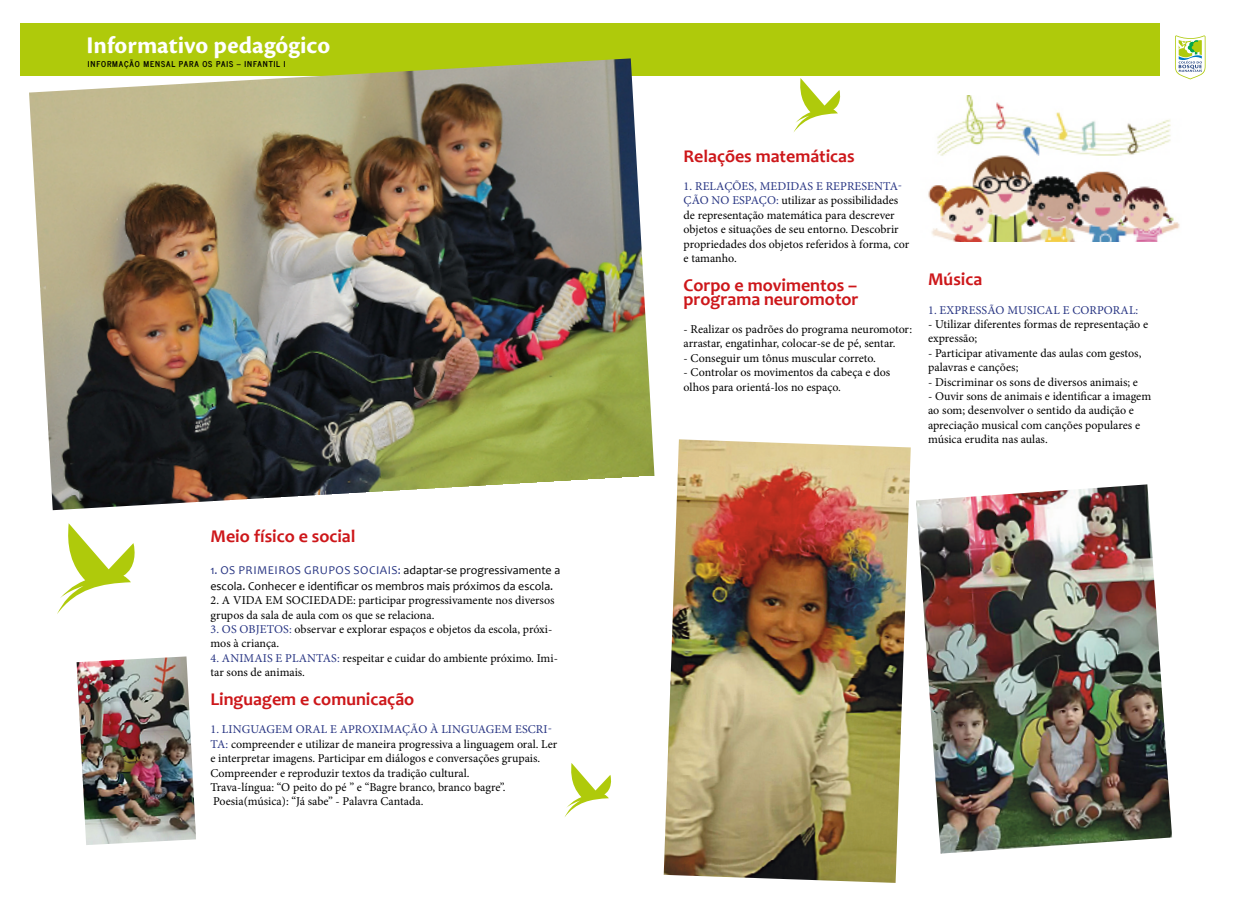
<style>
.page{position:relative;width:1248px;height:899px;background:#fff}
.page>*{position:absolute;margin:0;border:0;box-sizing:border-box;transform-origin:0 0}
.t1{font:700 24.9px "Cronos Pro";letter-spacing:.005em;color:#fff}
.t2{font:700 18px/14px "Candara";color:#cd171a}
.t3{font:12px/14.4px "Minion Pro";color:#000}
.t4{font:12px/16px "Candara";color:#000}
.t5{font:12px "Minion Pro";letter-spacing:.01em;color:#283583}
.t6{font:700 8px "News Cycle";letter-spacing:.11em;color:#000}
.s1{color:#283583}
</style>
<div class="page">
<div style="left:21px;top:23px;width:1138px;height:53px;background:#afca0b"></div>
<svg style="left:1175px;top:35px;width:30px;height:44px"></svg>
<svg style="left:57px;top:523px;width:78px;height:91px"></svg>
<svg style="left:793px;top:78px;width:48px;height:55px"></svg>
<img style="left:29px;top:58px;width:625px;height:452px">
<svg style="left:564px;top:763px;width:48px;height:54px"></svg>
<img style="left:928px;top:95px;width:252px;height:147px">
<img style="left:663px;top:439px;width:247px;height:444px">
<img style="left:77px;top:656px;width:119px;height:189px">
<img style="left:916px;top:484px;width:255px;height:369px">
<h1 class="t1" style="left:86px;top:31px;width:245px">Informativo pedagógico</h1>
<p class="t6" style="left:88px;top:57px;width:199px">INFORMAÇÃO MENSAL PARA OS PAIS – INFANTIL I</p>
<h2 class="t2" style="left:210px;top:528px;width:146px">Meio físico e social</h2>
<p class="t4" style="left:210px;top:561px;width:351px"><span class="s1">1. OS PRIMEIROS GRUPOS SOCIAIS:</span> adaptar-se progressivamente a escola. Conhecer e identificar os membros mais próximos da escola.</p>
<p class="t3" style="left:210px;top:593px;width:346px">2. A VIDA EM SOCIEDADE: participar progressivamente nos diversos grupos da sala de aula com os que se relaciona.</p>
<p class="t3" style="left:210px;top:622px;width:343px"><span class="s1">3. OS OBJETOS:</span> observar e explorar espaços e objetos da escola, próxi&shy;mos à criança.</p>
<p class="t3" style="left:210px;top:650px;width:349px"><span class="s1">4. ANIMAIS E PLANTAS:</span> respeitar e cuidar do ambiente próximo. Imi&shy;tar sons de animais.</p>
<h2 class="t2" style="left:210px;top:691px;width:205px">Linguagem e comunicação</h2>
<p class="t3" style="left:210px;top:722px;width:348px"><span class="s1">1. LINGUAGEM ORAL E APROXIMAÇÃO À LINGUAGEM ESCRI-TA:</span> compreender e utilizar de maneira progressiva a linguagem oral. Ler e interpretar imagens. Participar em diálogos e conversações grupais.<br>Compreender e reproduzir textos da tradição cultural.<br>Trava-língua: “O peito do pé ” e “Bagre branco, branco bagre”.<br>Poesia(música): “Já sabe” - Palavra Cantada.</p>
<h2 class="t2" style="left:683px;top:149px;width:172px">Relações matemáticas</h2>
<p class="t3" style="left:683px;top:179px;width:227px"><span class="s1">1. RELAÇÕES, MEDIDAS E REPRESENTA-ÇÃO NO ESPAÇO:</span> utilizar as possibilidades de representação matemática para descrever objetos e situações de seu entorno. Descobrir propriedades dos objetos referidos à forma, cor e tamanho.</p>
<h2 class="t2" style="left:683px;top:277px;width:176px">Corpo e movimentos – programa neuromotor</h2>
<p class="t3" style="left:683px;top:322px;width:230px">- Realizar os padrões do programa neuromotor: arrastar, engatinhar, colocar-se de pé, sentar.</p>
<p class="t3" style="left:683px;top:351px;width:194px">- Conseguir um tônus muscular correto.</p>
<p class="t3" style="left:683px;top:365px;width:208px">- Controlar os movimentos da cabeça e dos olhos para orientá-los no espaço.</p>
<h2 class="t2" style="left:927px;top:272px;width:56px">Música</h2>
<p class="t5" style="left:928px;top:302px;width:212px">1. EXPRESSÃO MUSICAL E CORPORAL:</p>
<p class="t3" style="left:927px;top:317px;width:222px">- Utilizar diferentes formas de representação e expressão;</p>
<p class="t3" style="left:927px;top:346px;width:215px">- Participar ativamente das aulas com gestos, palavras e canções;</p>
<p class="t3" style="left:927px;top:374px;width:211px">- Discriminar os sons de diversos animais; e</p>
<p class="t3" style="left:927px;top:389px;width:224px">- Ouvir sons de animais e identificar a imagem ao som; desenvolver o sentido da audição e apreciação musical com canções populares e música erudita nas aulas.</p>
</div>
